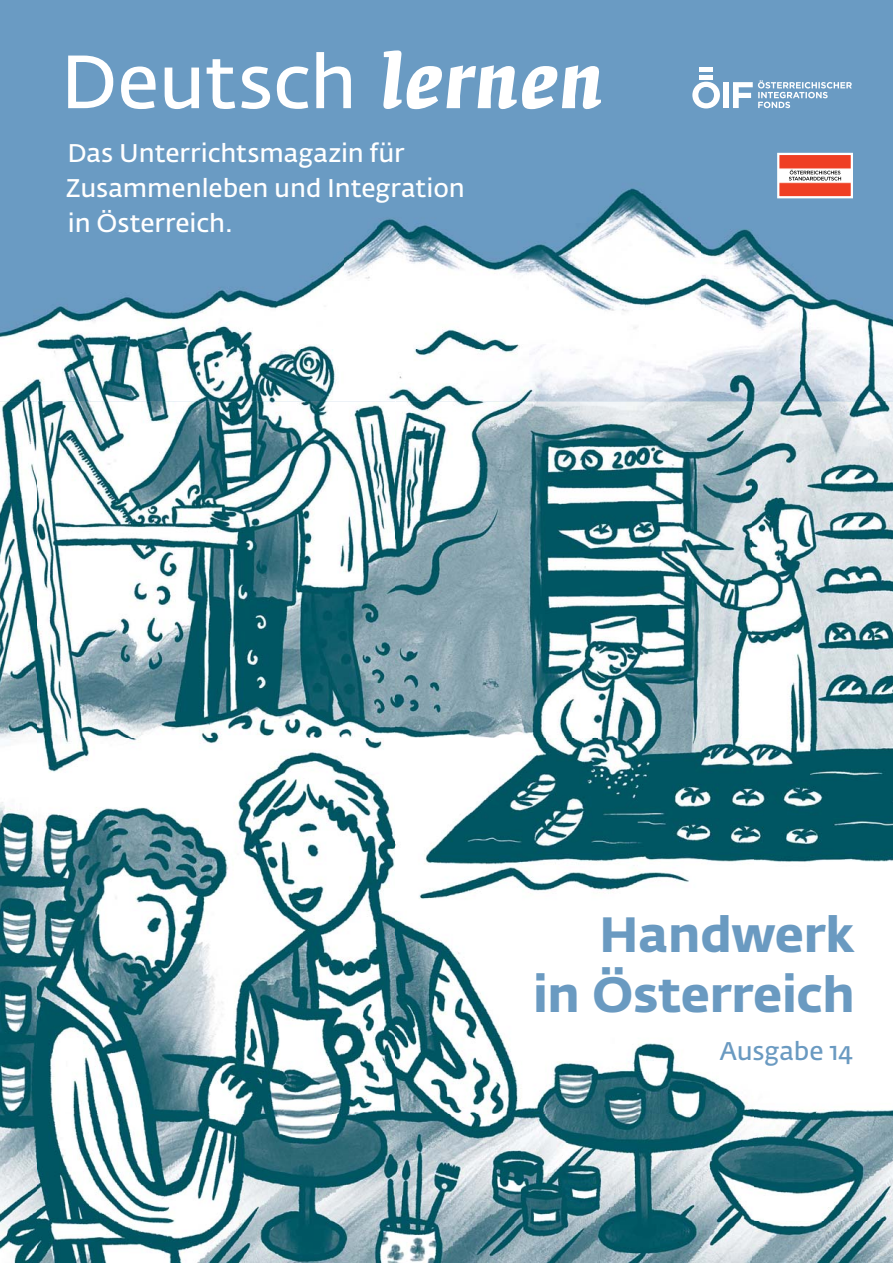
<style>
.page{position:relative;width:893px;height:1263px;background:#fff}
.page>*{position:absolute;margin:0;border:0;box-sizing:border-box;transform-origin:0 0}
.t1{font:600 74.4px "Fedra Sans Alt Std";letter-spacing:-.005em;color:#fff}
.t2{font:700 49.05px/60px "Fedra Sans Alt Std";letter-spacing:-.005em;color:#6a9ac1;text-align:right}
.t3{font:600 25.35px/35px "Fedra Sans Alt Std";letter-spacing:-.005em;color:#fff}
.t4{font:600 25.35px "Fedra Sans Alt Std";letter-spacing:-.005em;color:#6a9ac1}
.s1{font-family:"Fedra Serif A Pro";font-weight:700;font-style:italic;font-size:75.9px}
</style>
<div class="page">
<img style="left:0;top:0;width:893px;height:1263px">
<svg style="left:692px;top:82px;width:28px;height:26px"></svg>
<div style="left:723px;top:82px;width:6px;height:26px;background:#fff"></div>
<div style="left:699px;top:75px;width:14px;height:5px;background:#fff"></div>
<div style="left:699px;top:67px;width:14px;height:5px;background:#fff"></div>
<svg style="left:733px;top:80px;width:119px;height:28px"></svg>
<img style="left:780px;top:156px;width:70px;height:39px">
<img style="left:790px;top:170px;width:50px;height:4px">
<img style="left:789px;top:177px;width:52px;height:4px">
<div style="left:777px;top:153px;width:76px;height:45px;border:2px solid #fff"></div>
<h1 class="t1" style="left:61px;top:50px;width:544px">Deutsch <span class="s1">lernen</span></h1>
<p class="t3" style="left:66px;top:138px;width:400px">Das Unterrichtsmagazin für<br>Zusammenleben und Integration in Österreich.</p>
<h2 class="t2" style="left:533px;top:909px;width:323px">Handwerk<br>in Österreich</h2>
<p class="t4" style="left:719px;top:1040px;width:135px">Ausgabe 14</p>
</div>
